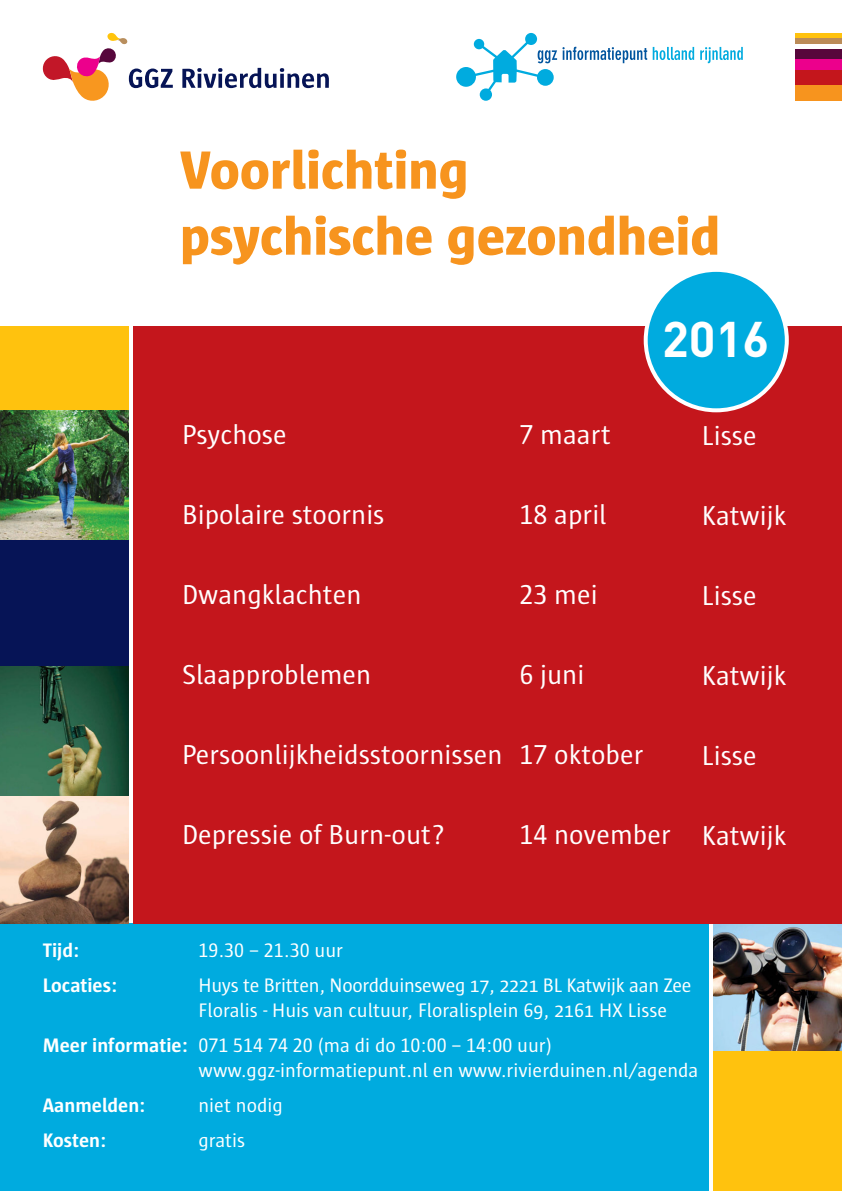
<style>
.page{position:relative;width:842px;height:1191px;background:#fff}
.page>*{position:absolute;margin:0;border:0;box-sizing:border-box;transform-origin:0 0}
.t1{font:800 55px "Sun";color:#f7941e}
.t2{font:700 49.4px "DIN";color:#fff}
.t3{font:28px "Sun";color:#fff}
.t4{font:20px "Sun";color:#fff}
.t5{font:700 20px "Sun";color:#fff}
.t6{font:20px "Sun SC";color:#fff}
.s1{font-family:"Sun SC"}
.s2{font-family:"Sun"}
</style>
<div class="page">
<div style="left:0;top:923px;width:708px;height:268px;background:#00abdf"></div>
<div style="left:795px;top:85px;width:47px;height:16px;background:#f7941e"></div>
<div style="left:795px;top:33px;width:47px;height:6px;background:#ffc20e"></div>
<div style="left:795px;top:49px;width:47px;height:10px;background:#57063b"></div>
<div style="left:795px;top:39px;width:47px;height:5px;background:#bb8c58"></div>
<div style="left:795px;top:70px;width:47px;height:15px;background:#c4161c"></div>
<div style="left:795px;top:59px;width:47px;height:11px;background:#ec008c"></div>
<svg style="left:43px;top:33px;width:286px;height:68px"></svg>
<img style="left:0;top:667px;width:128px;height:256px">
<img style="left:714px;top:923px;width:128px;height:128px">
<div style="left:714px;top:1051px;width:128px;height:140px;background:#ffc20e"></div>
<div style="left:0;top:326px;width:128px;height:86px;background:#ffc20e"></div>
<div style="left:133px;top:326px;width:709px;height:597px;background:#c4161c"></div>
<div style="left:0;top:539px;width:128px;height:128px;background:#061456"></div>
<img style="left:0;top:411px;width:128px;height:128px">
<div style="left:646px;top:270px;width:141px;height:140px;background:#00abdf;border-radius:50%"></div>
<div style="left:644px;top:268px;width:145px;height:144px;border:4px solid #fff;border-radius:50%"></div>
<svg style="left:653px;top:47px;width:41px;height:13px"></svg>
<svg style="left:700px;top:47px;width:43px;height:16px"></svg>
<svg style="left:456px;top:33px;width:191px;height:68px"></svg>
<p class="t1" style="left:180px;top:139px;width:290px">Voorlichting</p>
<p class="t1" style="left:180px;top:205px;width:542px">psychische gezondheid</p>
<p class="t2" style="left:662px;top:307px;width:109px">2016</p>
<p class="t3" style="left:182px;top:419px;width:106px">Psychose</p>
<p class="t3" style="left:519px;top:419px;width:93px"><span class="s1">7</span> maart</p>
<p class="t3" style="left:702px;top:421px;width:56px">Lisse</p>
<p class="t3" style="left:182px;top:499px;width:204px">Bipolaire stoornis</p>
<p class="t3" style="left:519px;top:499px;width:89px"><span class="s1">18</span> april</p>
<p class="t3" style="left:702px;top:501px;width:86px">Katwijk</p>
<p class="t3" style="left:182px;top:579px;width:181px">Dwangklachten</p>
<p class="t3" style="left:519px;top:579px;width:80px"><span class="s1">23</span> mei</p>
<p class="t3" style="left:702px;top:581px;width:56px">Lisse</p>
<p class="t3" style="left:182px;top:659px;width:191px">Slaapproblemen</p>
<p class="t3" style="left:519px;top:659px;width:66px"><span class="s1">6</span> juni</p>
<p class="t3" style="left:702px;top:661px;width:86px">Katwijk</p>
<p class="t3" style="left:182px;top:739px;width:322px">Persoonlijkheidsstoornissen</p>
<p class="t3" style="left:519px;top:739px;width:125px"><span class="s1">17</span> oktober</p>
<p class="t3" style="left:702px;top:741px;width:56px">Lisse</p>
<p class="t3" style="left:182px;top:819px;width:264px">Depressie of Burn-out?</p>
<p class="t3" style="left:519px;top:819px;width:153px"><span class="s1">14</span> november</p>
<p class="t3" style="left:702px;top:821px;width:86px">Katwijk</p>
<p class="t5" style="left:43px;top:939px;width:38px">Tijd:</p>
<p class="t5" style="left:43px;top:974px;width:76px">Locaties:</p>
<p class="t5" style="left:43px;top:1034px;width:146px">Meer informatie:</p>
<p class="t5" style="left:43px;top:1094px;width:104px">Aanmelden:</p>
<p class="t5" style="left:43px;top:1129px;width:65px">Kosten:</p>
<p class="t6" style="left:198px;top:940px;width:146px">19.30 – 21.30 <span class="s2">uur</span></p>
<p class="t4" style="left:198px;top:975px;width:495px">Huys te Britten, Noordduinseweg 17, 2221 BL Katwijk aan Zee</p>
<p class="t4" style="left:198px;top:1000px;width:470px">Floralis - Huis van cultuur, Floralisplein 69, 2161 HX Lisse</p>
<p class="t6" style="left:198px;top:1035px;width:355px">071 514 74 20 <span class="s2">(ma di do</span> 10:00 – 14:00 <span class="s2">uur)</span></p>
<p class="t4" style="left:198px;top:1060px;width:501px">www.ggz-informatiepunt.nl en www.rivierduinen.nl/agenda</p>
<p class="t4" style="left:198px;top:1095px;width:86px">niet nodig</p>
<p class="t4" style="left:198px;top:1130px;width:48px">gratis</p>
</div>
